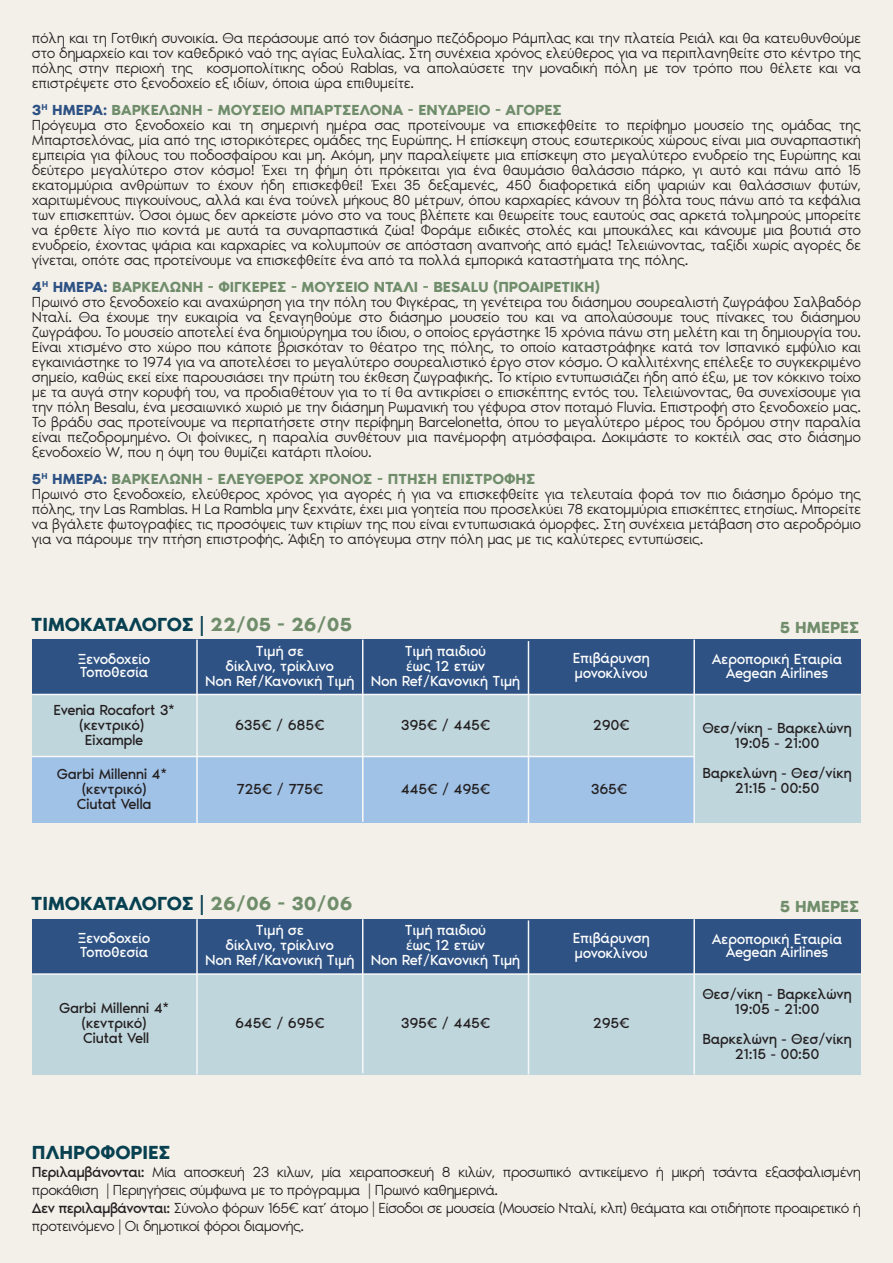
<style>
.page{position:relative;width:893px;height:1263px;background:#f3f0ea}
.page>*{position:absolute;margin:0;border:0;box-sizing:border-box;transform-origin:0 0}
.t1{font:600 19.5px "Noir Pro";color:#074050}
.t2{font:600 16.5px "Noir Pro";color:#708d6b}
.t3{font:300 15px/15px "Noir Pro";letter-spacing:-.03em;color:#231f20}
.t4{font:300 15px/18px "Noir Pro";letter-spacing:-.05em;color:#231f20}
.t5{font:15px/15px "Noir Pro";letter-spacing:-.03em;color:#fff;text-align:center}
.t6{font:15px/15px "Noir Pro";letter-spacing:-.02em;color:#231f20;text-align:center}
.s1{font-weight:600;color:#2e5284}
.s2{font-weight:600;color:#708d6b}
.s3{color:#708d6b}
.s4{font-family:"Myriad Pro"}
.s5{font-weight:400}
</style>
<div class="page">
<div style="left:32px;top:694px;width:829px;height:129px;background:#c0d6dd"></div>
<div style="left:32px;top:756px;width:662px;height:67px;background:#a0c2e7"></div>
<div style="left:32px;top:640px;width:829px;height:54px;background:#2e5284"></div>
<hr style="left:196px;top:640px;width:2px;height:183px;background:#f7f8f7">
<hr style="left:362px;top:640px;width:1px;height:182px;background:#f7f8f7">
<hr style="left:528px;top:641px;width:1px;height:182px;background:#f7f8f7">
<hr style="left:693px;top:640px;width:2px;height:183px;background:#f7f8f7">
<hr style="left:32px;top:694px;width:829px;height:1px;background:#f7f8f7">
<hr style="left:32px;top:756px;width:662px;height:1px;background:#f7f8f7">
<div style="left:32px;top:974px;width:829px;height:100px;background:#c0d6dd"></div>
<div style="left:32px;top:919px;width:829px;height:55px;background:#2e5284"></div>
<hr style="left:196px;top:919px;width:2px;height:155px;background:#f7f8f7">
<hr style="left:362px;top:919px;width:1px;height:154px;background:#f7f8f7">
<hr style="left:528px;top:920px;width:1px;height:154px;background:#f7f8f7">
<hr style="left:693px;top:919px;width:2px;height:155px;background:#f7f8f7">
<hr style="left:32px;top:973px;width:829px;height:2px;background:#f7f8f7">
<p class="t3" style="left:32px;top:29px;width:831px;text-align:justify">πόλη και τη Γοτθική συνοικία. Θα περάσουμε από τον διάσημο πεζόδρομο Ράμπλας και την πλατεία Ρειάλ και θα κατευθυνθούμε στο δημαρχείο και τον καθεδρικό ναό της αγίας Ευλαλίας. Στη συνέχεια χρόνος ελεύθερος για να περιπλανηθείτε στο κέντρο της πόλης στην περιοχή της κοσμοπολίτικης οδού Rablas, να απολαύσετε την μοναδική πόλη με τον τρόπο που θέλετε και να επιστρέψετε στο ξενοδοχείο εξ ιδίων, όποια ώρα επιθυμείτε.</p>
<p class="t3" style="left:32px;top:101px;width:831px"><span class="s1">3</span><sup>Η</sup> <span class="s1">ΗΜΕΡΑ:</span> <span class="s2">ΒΑΡΚΕΛΩΝΗ - ΜΟΥΣΕΙΟ ΜΠΑΡΤΣΕΛΟΝΑ - ΕΝΥΔΡΕΙΟ - ΑΓΟΡΕΣ<br></span>Πρόγευμα στο ξενοδοχείο και τη σημερινή ημέρα σας προτείνουμε να επισκεφθείτε το περίφημο μουσείο της ομάδας της Μπαρτσελόνας, μία από της ιστορικότερες ομάδες της Ευρώπης. Η επίσκεψη στους εσωτερικούς χώρους είναι μια συναρπαστική εμπειρία για φίλους του ποδοσφαίρου και μη. Ακόμη, μην παραλείψετε μια επίσκεψη στο μεγαλύτερο ενυδρείο της Ευρώπης και δεύτερο μεγαλύτερο στον κόσμο! Έχει τη φήμη ότι πρόκειται για ένα θαυμάσιο θαλάσσιο πάρκο, γι αυτό και πάνω από 15 εκατομμύρια ανθρώπων το έχουν ήδη επισκεφθεί! Έχει 35 δεξαμενές, 450 διαφορετικά είδη ψαριών και θαλάσσιων φυτών, χαριτωμένους πιγκουίνους, αλλά και ένα τούνελ μήκους 80 μέτρων, όπου καρχαρίες κάνουν τη βόλτα τους πάνω από τα κεφάλια των επισκεπτών. Όσοι όμως δεν αρκείστε μόνο στο να τους βλέπετε και θεωρείτε τους εαυτούς σας αρκετά τολμηρούς μπορείτε να έρθετε λίγο πιο κοντά με αυτά τα συναρπαστικά ζώα! Φοράμε ειδικές στολές και μπουκάλες και κάνουμε μια βουτιά στο ενυδρείο, έχοντας ψάρια και καρχαρίες να κολυμπούν σε απόσταση αναπνοής από εμάς! Τελειώνοντας, ταξίδι χωρίς αγορές δε γίνεται, οπότε σας προτείνουμε να επισκεφθείτε ένα από τα πολλά εμπορικά καταστήματα της πόλης.</p>
<p class="t3" style="left:32px;top:278px;width:831px"><span class="s1">4</span><sup>Η</sup> <span class="s1">ΗΜΕΡΑ:</span> <span class="s2">ΒΑΡΚΕΛΩΝΗ - ΦΙΓΚΕΡΕΣ - ΜΟΥΣΕΙΟ ΝΤΑΛΙ - BESALU (ΠΡΟΑΙΡΕΤΙΚΗ)<br></span>Πρωινό στο ξενοδοχείο και αναχώρηση για την πόλη του Φιγκέρας, τη γενέτειρα του διάσημου σουρεαλιστή ζωγράφου Σαλβαδόρ Νταλί. Θα έχουμε την ευκαιρία να ξεναγηθούμε στο διάσημο μουσείο του και να απολαύσουμε τους πίνακες του διάσημου ζωγράφου. Το μουσείο αποτελεί ένα δημιούργημα του ίδιου, ο οποίος εργάστηκε 15 χρόνια πάνω στη μελέτη και τη δημιουργία του.<br>Είναι χτισμένο στο χώρο που κάποτε βρισκόταν το θέατρο της πόλης, το οποίο καταστράφηκε κατά τον Ισπανικό εμφύλιο και εγκαινιάστηκε το 1974 για να αποτελέσει το μεγαλύτερο σουρεαλιστικό έργο στον κόσμο. Ο καλλιτέχνης επέλεξε το συγκεκριμένο σημείο, καθώς εκεί είχε παρουσιάσει την πρώτη του έκθεση ζωγραφικής. Το κτίριο εντυπωσιάζει ήδη από έξω, με τον κόκκινο τοίχο με τα αυγά στην κορυφή του, να προδιαθέτουν για το τί θα αντικρίσει ο επισκέπτης εντός του. Τελειώνοντας, θα συνεχίσουμε για την πόλη Besalu, ένα μεσαιωνικό χωριό με την διάσημη Ρωμανική του γέφυρα στον ποταμό Fluvia. Επιστροφή στο ξενοδοχείο μας.<br>Το βράδυ σας προτείνουμε να περπατήσετε στην περίφημη Barcelonetta, όπου το μεγαλύτερο μέρος του δρόμου στην παραλία είναι πεζοδρομημένο. Οι φοίνικες, η παραλία συνθέτουν μια πανέμορφη ατμόσφαιρα. Δοκιμάστε το κοκτέιλ σας στο διάσημο ξενοδοχείο W, που η όψη του θυμίζει κατάρτι πλοίου.</p>
<p class="t3" style="left:32px;top:470px;width:831px"><span class="s1">5</span><sup>Η</sup> <span class="s1">ΗΜΕΡΑ:</span> <span class="s2">ΒΑΡΚΕΛΩΝΗ - ΕΛΕΥΘΕΡΟΣ ΧΡΟΝΟΣ - ΠΤΗΣΗ ΕΠΙΣΤΡΟΦΗΣ<br></span>Πρωινό στο ξενοδοχείο, ελεύθερος χρόνος για αγορές ή για να επισκεφθείτε για τελευταία φορά τον πιο διάσημο δρόμο της πόλης, την Las Ramblas. H La Rambla μην ξεχνάτε, έχει μια γοητεία που προσελκύει 78 εκατομμύρια επισκέπτες ετησίως. Μπορείτε να βγάλετε φωτογραφίες τις προσόψεις των κτιρίων της που είναι εντυπωσιακά όμορφες. Στη συνέχεια μετάβαση στο αεροδρόμιο για να πάρουμε την πτήση επιστροφής. Άφιξη το απόγευμα στην πόλη μας με τις καλύτερες εντυπώσεις.</p>
<h1 class="t1" style="left:31px;top:609px;width:322px">ΤΙΜΟΚΑΤΑΛΟΓΟΣ | <span class="s3">22/05 - 26/05</span></h1>
<p class="t2" style="left:780px;top:614px;width:81px">5 ΗΜΕΡΕΣ</p>
<p class="t5" style="left:78px;top:651px;width:74px;line-height:13.5px;text-align:left">Ξενοδοχείο<br>Τοποθεσία</p>
<p class="t6" style="left:53px;top:701px;width:123px">Evenia Rocafort 3* (κεντρικό)<br>Eixample</p>
<p class="t6" style="left:57px;top:766px;width:112px">Garbi Millenni 4* (κεντρικό)<br>Ciutat Vella</p>
<p class="t5" style="left:205px;top:642px;width:151px">Τιμή σε<br>δίκλινο, τρίκλινο<br>Non Ref/Κανονική Τιμή</p>
<p class="t5" style="left:371px;top:642px;width:151px">Τιμή παιδιού<br><span class="s4">έ</span>ως 12 ετών<br>Non Ref/Κανονική Τιμή</p>
<p class="t5" style="left:573px;top:650px;width:78px;text-align:left">Επιβάρυνση μονοκλίνου</p>
<p class="t6" style="left:235px;top:716px;width:91px">635€ / 685€</p>
<p class="t6" style="left:236px;top:781px;width:88px">725€ / 775€</p>
<p class="t6" style="left:401px;top:716px;width:91px">395€ / 445€</p>
<p class="t6" style="left:401px;top:781px;width:91px">445€ / 495€</p>
<p class="t6" style="left:593px;top:716px;width:39px">290€</p>
<p class="t6" style="left:591px;top:781px;width:38px">365€</p>
<p class="t5" style="left:712px;top:651px;width:132px;line-height:13.5px">Αεροπορική Εταιρία<br>Aegean Airlines</p>
<p class="t6" style="left:702px;top:719px;width:151px">Θεσ/νίκη - Βαρκελώνη<br>19:05 - 21:00</p>
<p class="t6" style="left:702px;top:764px;width:151px">Βαρκελώνη - Θεσ/νίκη<br>21:15 - 00:50</p>
<h1 class="t1" style="left:31px;top:888px;width:323px">ΤΙΜΟΚΑΤΑΛΟΓΟΣ | <span class="s3">26/06 - 30/06</span></h1>
<p class="t2" style="left:780px;top:894px;width:81px">5 ΗΜΕΡΕΣ</p>
<p class="t5" style="left:78px;top:931px;width:74px;line-height:13.5px;text-align:left">Ξενοδοχείο<br>Τοποθεσία</p>
<p class="t6" style="left:59px;top:1000px;width:112px">Garbi Millenni 4* (κεντρικό)<br>Ciutat Vell</p>
<p class="t5" style="left:205px;top:922px;width:151px">Τιμή σε<br>δίκλινο, τρίκλινο<br>Non Ref/Κανονική Τιμή</p>
<p class="t5" style="left:371px;top:922px;width:151px">Τιμή παιδιού<br><span class="s4">έ</span>ως 12 ετών<br>Non Ref/Κανονική Τιμή</p>
<p class="t5" style="left:573px;top:929px;width:78px;text-align:left">Επιβάρυνση μονοκλίνου</p>
<p class="t6" style="left:235px;top:1015px;width:91px">645€ / 695€</p>
<p class="t6" style="left:401px;top:1015px;width:91px">395€ / 445€</p>
<p class="t6" style="left:593px;top:1015px;width:38px">295€</p>
<p class="t5" style="left:712px;top:931px;width:132px;line-height:13.5px">Αεροπορική Εταιρία<br>Aegean Airlines</p>
<p class="t6" style="left:702px;top:985px;width:151px">Θεσ/νίκη - Βαρκελώνη<br>19:05 - 21:00</p>
<p class="t6" style="left:702px;top:1030px;width:151px">Βαρκελώνη - Θεσ/νίκη<br>21:15 - 00:50</p>
<h1 class="t1" style="left:32px;top:1137px;width:140px">ΠΛΗΡΟΦΟΡΙΕΣ</h1>
<p class="t4" style="left:32px;top:1162px;width:830px"><span class="s5">Περιλαμβάνονται:</span> Μία αποσκευή 23 κιλων, μία χειραποσκευή 8 κιλών, προσωπικό αντικείμενο ή μικρή τσάντα εξασφαλισμένη προκάθιση | Περιηγήσεις σύμφωνα με το πρόγραμμα | Πρωινό καθημερινά.<br><span class="s5">Δεν περιλαμβάνονται:</span> Σύνολο φόρων 165€ κατ’ άτομο | Είσοδοι σε μουσεία (Μουσείο Νταλί, κλπ) θεάματα και οτιδήποτε προαιρετικό ή προτεινόμενο | Οι δημοτικοί φόροι διαμονής.</p>
</div>
